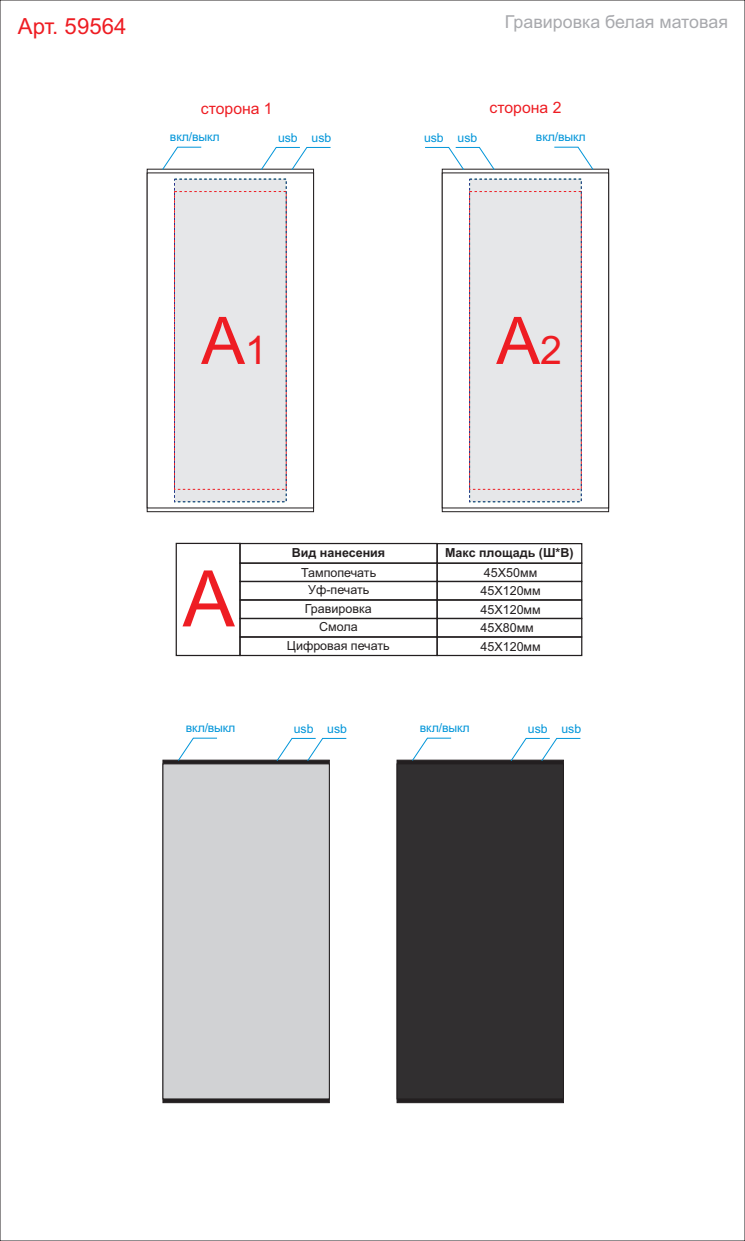
<style>
.page{position:relative;width:745px;height:1241px;background:#fff}
.page>*{position:absolute;margin:0;border:0;box-sizing:border-box;transform-origin:0 0}
.t1{font:78.05px "Arial";color:#ee1d23}
.t2{font:65.62px "Arial";color:#ee1d23}
.t3{font:22.22px "Arial";color:#ee1d23}
.t4{font:17.85px "Arial";color:#a8a9ad}
.t5{font:15.75px "Arial";color:#ee1d23}
.t6{font:12.51px/18.3px "Arial";color:#231f20}
.t7{font:700 12.51px "Arial";color:#231f20}
.t8{font:12.25px "Arial";color:#0095d9}
.s1{font-size:39.38px}
</style>
<div class="page">
<svg style="left:441px;top:172px;width:167px;height:336px"></svg>
<div style="left:469px;top:178px;width:112px;height:322px;background:#e6e7e9"></div>
<svg style="left:553px;top:146px;width:40px;height:24px"></svg>
<svg style="left:425px;top:147px;width:70px;height:24px"></svg>
<svg style="left:147px;top:172px;width:167px;height:336px"></svg>
<div style="left:162px;top:763px;width:167px;height:336px;background:#d1d2d4"></div>
<div style="left:396px;top:763px;width:167px;height:336px;background:#312f30"></div>
<div style="left:174px;top:178px;width:112px;height:322px;background:#e6e7e9"></div>
<svg style="left:162px;top:146px;width:40px;height:24px"></svg>
<svg style="left:177px;top:737px;width:40px;height:24px"></svg>
<svg style="left:411px;top:737px;width:40px;height:24px"></svg>
<svg style="left:260px;top:147px;width:71px;height:24px"></svg>
<svg style="left:276px;top:737px;width:71px;height:24px"></svg>
<svg style="left:510px;top:737px;width:70px;height:24px"></svg>
<div style="left:239px;top:543px;width:198px;height:20px;border:1px solid #231f20"></div>
<div style="left:239px;top:562px;width:198px;height:20px;border:1px solid #231f20"></div>
<div style="left:239px;top:599px;width:198px;height:20px;border:1px solid #231f20"></div>
<div style="left:239px;top:636px;width:198px;height:20px;border:1px solid #231f20"></div>
<div style="left:436px;top:562px;width:146px;height:20px;border:1px solid #231f20"></div>
<div style="left:436px;top:543px;width:146px;height:21px;border:1px solid #231f20"></div>
<div style="left:436px;top:599px;width:146px;height:20px;border:1px solid #231f20"></div>
<div style="left:436px;top:636px;width:146px;height:20px;border:1px solid #231f20"></div>
<div style="left:175px;top:542px;width:65px;height:114px;border:1px solid #231f20"></div>
<div style="left:239px;top:580px;width:198px;height:20px;border:1px solid #231f20"></div>
<div style="left:239px;top:617px;width:198px;height:20px;border:1px solid #231f20"></div>
<div style="left:436px;top:580px;width:146px;height:20px;border:1px solid #231f20"></div>
<div style="left:436px;top:617px;width:146px;height:20px;border:1px solid #231f20"></div>
<h3 class="t3" style="left:18px;top:17px;width:110px">Арт. 59564</h3>
<h3 class="t4" style="left:504px;top:15px;width:224px">Гравировка белая матовая</h3>
<p class="t5" style="left:201px;top:102px;width:73px">сторона 1</p>
<p class="t5" style="left:489px;top:102px;width:73px">сторона 2</p>
<p class="t8" style="left:170px;top:132px;width:51px">вкл/выкл</p>
<p class="t8" style="left:423px;top:133px;width:55px">usb usb</p>
<p class="t8" style="left:535px;top:132px;width:51px">вкл/выкл</p>
<p class="t8" style="left:278px;top:133px;width:21px">usb</p>
<p class="t8" style="left:311px;top:133px;width:21px">usb</p>
<h2 class="t2" style="left:201px;top:316px;width:67px">A<span class="s1">1</span></h2>
<h2 class="t2" style="left:496px;top:316px;width:67px">A<span class="s1">2</span></h2>
<h1 class="t1" style="left:182px;top:569px;width:54px">A</h1>
<p class="t7" style="left:291px;top:548px;width:95px">Вид нанесения</p>
<p class="t7" style="left:445px;top:547px;width:130px">Макс площадь (Ш*В)</p>
<p class="t6" style="left:301px;top:564px;width:77px">Тампопечать</p>
<p class="t6" style="left:480px;top:601px;width:62px">45Х120мм</p>
<p class="t6" style="left:480px;top:638px;width:62px">45Х120мм</p>
<p class="t6" style="left:480px;top:564px;width:62px">45Х50мм<br>45Х120мм</p>
<p class="t6" style="left:480px;top:619px;width:55px">45Х80мм</p>
<p class="t6" style="left:308px;top:581px;width:63px">Уф-печать</p>
<p class="t6" style="left:319px;top:618px;width:40px">Смола</p>
<p class="t6" style="left:305px;top:600px;width:68px">Гравировка</p>
<p class="t6" style="left:286px;top:637px;width:104px">Цифровая печать</p>
<p class="t8" style="left:185px;top:723px;width:51px">вкл/выкл</p>
<p class="t8" style="left:419px;top:723px;width:51px">вкл/выкл</p>
<p class="t8" style="left:293px;top:724px;width:21px">usb</p>
<p class="t8" style="left:527px;top:724px;width:21px">usb</p>
<p class="t8" style="left:327px;top:724px;width:21px">usb</p>
<p class="t8" style="left:561px;top:724px;width:21px">usb</p>
</div>
